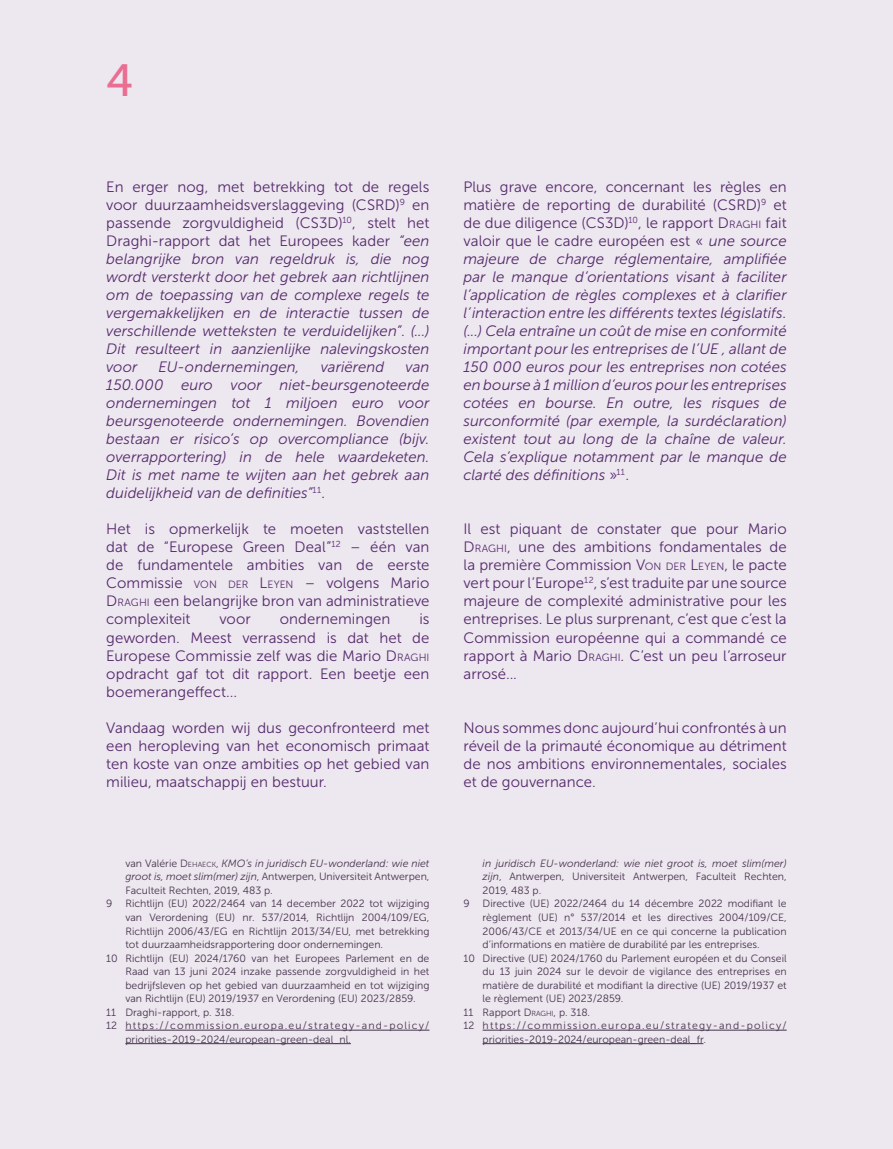
<style>
.page{position:relative;width:893px;height:1149px;background:#fff}
.page>*{position:absolute;margin:0;border:0;box-sizing:border-box;transform-origin:0 0}
.t1{font:45px "Museo Sans 500";color:#e96e92}
.t2{font:italic 15px/18px "Museo Sans 300";letter-spacing:.005em;color:#552a6c;text-align:justify}
.t3{font:15px/18px "Museo Sans 300";letter-spacing:.005em;color:#552a6c;text-align:justify}
._09_voetnoten{font:10.5px/13.5px "Museo Sans 300";color:#45334c;text-align:justify}
._09_voetnoten-2{font:10.5px/13.5px "Museo Sans 300";letter-spacing:.105em;color:#45334c}
.s1{font-style:normal}
.s2{font-size:10.5px}
.s3{font-style:inherit}
.s4{font-size:7.35px}
.s5{font-style:italic}
.s6{font-style:normal;font-size:10.5px}
</style>
<div class="page">
<div style="left:0;top:0;width:893px;height:1148px;background:#ede7ef"></div>
<hr style="left:483px;top:1029px;width:304px;height:1px;background:#45334c">
<hr style="left:483px;top:1043px;width:220px;height:1px;background:#45334c">
<hr style="left:125px;top:1029px;width:304px;height:1px;background:#45334c">
<hr style="left:125px;top:1043px;width:226px;height:1px;background:#45334c">
<h1 class="t1" style="left:106px;top:56px;width:29px">4</h1>
<p class="t2" style="left:106px;top:178px;width:325px"><span class="s1">En erger nog, met betrekking tot de regels voor duurzaamheidsverslaggeving (CSRD)</span><sup>9</sup> <span class="s1">en passende zorgvuldigheid (CS3D)</span><sup>10</sup><span class="s1">, stelt het Draghi-rapport dat het Europees kader</span> “een belangrijke bron van regeldruk is, die nog wordt versterkt door het gebrek aan richtlijnen om de toepassing van de complexe regels te vergemakkelijken en de interactie tussen de verschillende wetteksten te verduidelijken”<span class="s1">.</span> (...)<br>Dit resulteert in aanzienlijke nalevingskosten voor</p>
<p class="t2" style="left:159px;top:358px;width:142px">EU-ondernemingen,</p>
<p class="t2" style="left:321px;top:358px;width:65px">variërend</p>
<p class="t2" style="left:106px;top:358px;width:325px;text-indent:299px">van 150.000 euro voor niet-beursgenoteerde ondernemingen tot 1 miljoen euro voor beursgenoteerde ondernemingen. Bovendien bestaan er risico’s op overcompliance (bijv. overrapportering) in de hele waardeketen.<br>Dit is met name te wijten aan het gebrek aan duidelijkheid van de definities”<sup>11</sup>.</p>
<p class="t3" style="left:106px;top:520px;width:325px">Het is opmerkelijk te moeten vaststellen dat de “Europese Green Deal”<sup>12</sup> – één van de fundamentele ambities van de eerste Commissie <span class="s2">VON D ER</span> <span class="s3">L</span><span class="s2">EYEN</span> – volgens Mario <span class="s3">D</span><span class="s2">RAGHI</span> een belangrijke bron van administratieve complexiteit</p>
<p class="t3" style="left:106px;top:610px;width:325px;text-indent:313px">is geworden. Meest verrassend is dat het de Europese Commissie zelf was die Mario <span class="s3">D</span><span class="s2">RAGHI </span>opdracht gaf tot dit rapport. Een beetje een boemerangeffect...</p>
<p class="t3" style="left:106px;top:718px;width:325px">Vandaag worden wij dus geconfronteerd met een heropleving van het economisch primaat ten koste van onze ambities op het gebied van milieu, maatschappij en bestuur.</p>
<p class="t3" style="left:220px;top:610px;width:33px">voor</p>
<p class="t3" style="left:280px;top:610px;width:112px">ondernemingen</p>
<p class="_09_voetnoten" style="left:125px;top:856px;width:306px">van Valérie <span class="s3">D</span><span class="s4">EHAECK</span>, <span class="s5">KMO’s in juridisch EU-wonderland: wie niet groot is, moet slim(mer) zijn</span>, Antwerpen, Universiteit Antwerpen, Faculteit Rechten, 2019, 483 p.</p>
<p class="_09_voetnoten" style="left:125px;top:896px;width:306px;text-indent:-19px">9 Richtlijn (EU) 2022/2464 van 14 december 2022 tot wijziging van Verordening (EU) nr. 537/2014, Richtlijn 2004/109/EG, Richtlijn 2006/43/EG en Richtlijn 2013/34/EU, met betrekking tot duurzaamheidsrapportering door ondernemingen.</p>
<p class="_09_voetnoten" style="left:125px;top:950px;width:305px;text-indent:-19px">10 Richtlijn (EU) 2024/1760 van het Europees Parlement en de Raad van 13 juni 2024 inzake passende zorgvuldigheid in het bedrijfsleven op het gebied van duurzaamheid en tot wijziging van Richtlijn (EU) 2019/1937 en Verordening (EU) 2023/2859.</p>
<p class="_09_voetnoten" style="left:106px;top:1004px;width:129px">11 Draghi<span class="s3">-</span>rapport<span class="s3">,</span> p<span class="s3">. 318.</span></p>
<p class="_09_voetnoten-2" style="left:125px;top:1018px;width:305px;text-indent:-19px">12 https://commission.europa.eu/strategy-and-policy/ priorities-2019-2024/european-green-deal_nl.</p>
<p class="t2" style="left:463px;top:178px;width:325px"><span class="s1">Plus grave encore, concernant les règles en matière de reporting de durabilité (CSRD)</span><sup>9</sup> <span class="s1">et de due diligence (CS3D)</span><sup>10</sup><span class="s1">, le rapport</span> <span class="s1">D</span><span class="s6">RAGHI</span> <span class="s1">fait valoir que le cadre européen est «</span> une source majeure de charge réglementaire, amplifiée par le manque d’orientations visant à faciliter l’application de règles complexes et à clarifier l’interaction entre les différents textes législatifs. (...) Cela entraîne un coût de mise en conformité important pour les entreprises de l’UE , allant de 150 000 euros pour les entreprises non cotées en bourse à 1 million d’euros pour les entreprises cotées en bourse. En outre, les risques de surconformité (par exemple, la surdéclaration) existent tout au long de la chaîne de valeur.<br>Cela s’explique notamment par le manque de clarté des définitions <span class="s1">»</span><sup>11</sup><span class="s1">.</span></p>
<p class="t3" style="left:463px;top:520px;width:325px">Il est piquant de constater que pour Mario <span class="s3">D</span><span class="s2">RAGHI</span>, une des ambitions fondamentales de la première Commission <span class="s3">V</span><span class="s2">ON D ER</span> <span class="s3">L</span><span class="s2">EYEN</span>, le pacte vert pour l’Europe<sup>12</sup>, s’est traduite par une source majeure de complexité administrative pour les entreprises. Le plus surprenant, c’est que c’est la Commission européenne qui a commandé ce rapport à Mario <span class="s3">D</span><span class="s2">RAGHI</span>. C’est un peu l’arroseur arrosé...</p>
<p class="t3" style="left:463px;top:718px;width:325px">Nous sommes donc aujourd’hui confrontés à un réveil de la primauté économique au détriment de nos ambitions environnementales, sociales et de gouvernance.</p>
<p class="_09_voetnoten" style="left:483px;top:856px;width:306px"><span class="s5">in juridisch EU-wonderland: wie niet groot is, moet slim(mer) zijn</span>, Antwerpen, Universiteit Antwerpen, Faculteit Rechten, 2019, 483 p.</p>
<p class="_09_voetnoten" style="left:483px;top:896px;width:306px;text-indent:-19px">9 Directive (UE) 2022/2464 du 14 décembre 2022 modifiant le règlement (UE) n° 537/2014 et les directives 2004/109/CE, 2006/43/CE et 2013/34/UE en ce qui concerne la publication d’informations en matière de durabilité par les entreprises.</p>
<p class="_09_voetnoten" style="left:483px;top:950px;width:306px;text-indent:-19px">10 Directive (UE) 2024/1760 du Parlement européen et du Conseil du 13 juin 2024 sur le devoir de vigilance des entreprises en matière de durabilité et modifiant la directive (UE) 2019/1937 et le règlement (UE) 2023/2859.</p>
<p class="_09_voetnoten" style="left:463px;top:1004px;width:128px">11 Rapport <span class="s3">D</span><span class="s4">RAGHI</span>, p. 318.</p>
<p class="_09_voetnoten-2" style="left:483px;top:1018px;width:305px;text-indent:-19px">12 https://commission.europa.eu/strategy-and-policy/ priorities-2019-2024/european-green-deal_fr.</p>
</div>
